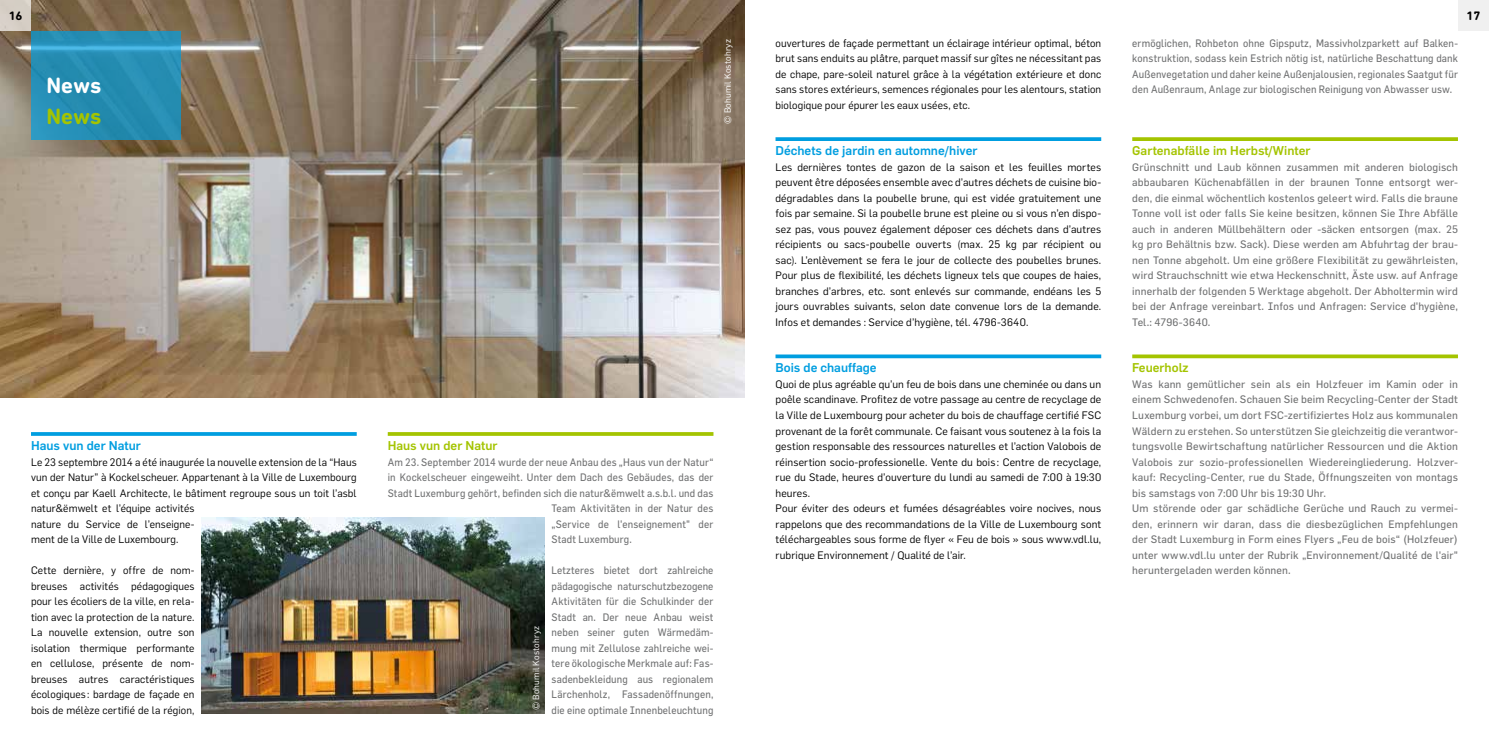
<style>
.page{position:relative;width:1489px;height:745px;background:#fff}
.page>*{position:absolute;margin:0;border:0;box-sizing:border-box;transform-origin:0 0}
.t1{font:700 22.5px "DIN Next Rounded LT Pro";color:#fff}
.t2{font:700 22.5px "DIN Next Rounded LT Pro";color:#a4c400}
.t3{font:500 12.5px "Flama";color:#009ee0}
.t4{font:500 12.5px "Flama";color:#a4c400}
.t5{font:700 12.5px "DIN Next Rounded LT Pro";color:#000}
.t6{font:10.62px/15.5px "Flama";letter-spacing:.01em;color:#000;text-align:justify}
.t7{font:10.62px/15.5px "Flama";letter-spacing:.015em;color:#707172;text-align:justify}
.t8{font:10.62px/15.5px "Flama";letter-spacing:.015em;color:#707172;text-align:justify;scale:.94 1}
.t9{font:8.75px "Flama";letter-spacing:.015em;color:#fff}
</style>
<div class="page">
<img style="left:0;top:0;width:745px;height:397px">
<svg style="left:31px;top:31px;width:150px;height:109px;background:#278fb5"></svg>
<div style="left:1457px;top:0;width:31px;height:31px;background:#f0f0f0"></div>
<div style="left:0;top:0;width:31px;height:31px;background:#d5cec5"></div>
<hr style="left:31px;top:432px;width:326px;height:3px;background:#009ee0">
<svg style="left:775px;top:137px;width:326px;height:4px"></svg>
<svg style="left:775px;top:354px;width:326px;height:4px"></svg>
<img style="left:202px;top:517px;width:342px;height:196px">
<svg style="left:1132px;top:137px;width:325px;height:4px"></svg>
<svg style="left:1132px;top:354px;width:325px;height:4px"></svg>
<hr style="left:388px;top:432px;width:325px;height:3px;background:#a4c400">
<p class="t5" style="left:9px;top:9px;width:15px">16</p>
<p class="t5" style="left:1466px;top:9px;width:15px">17</p>
<h1 class="t1" style="left:47px;top:72px;width:56px">News</h1>
<h1 class="t2" style="left:47px;top:103px;width:56px">News</h1>
<p class="t9" style="left:721px;top:124px;width:86px;rotate:-90deg">© Bohumil Kostohryz</p>
<p class="t3" style="left:31px;top:436px;width:111px">Haus vun der Natur</p>
<p class="t6" style="left:31px;top:453px;width:327px;text-align:left">Le 23 septembre 2014 a été inaugurée la nouvelle extension de la “Haus vun der Natur” à Kockelscheuer. Appartenant à la Ville de Luxembourg et conçu par Kaell Architecte, le bâtiment regroupe sous un toit l’asbl natur&amp;ëmwelt et l’équipe activités<br>nature du Service de l’enseigne-<br>ment de la Ville de Luxembourg.</p>
<p class="t6" style="left:31px;top:561px;width:165px">Cette dernière, y offre de nom&shy;breuses activités pédagogiques pour les écoliers de la ville, en rela&shy;tion avec la protection de la nature.<br>La nouvelle extension, outre son isolation thermique performante en cellulose, présente de nom&shy;breuses autres caractéristiques écologiques : bardage de façade en bois de mélèze certifié de la région,</p>
<p class="t4" style="left:388px;top:436px;width:111px">Haus vun der Natur</p>
<p class="t8" style="left:388px;top:453px;width:348px">Am 23. September 2014 wurde der neue Anbau des „Haus vun der Natur“</p>
<p class="t8" style="left:388px;top:469px;width:348px">in Kockelscheuer eingeweiht. Unter dem Dach des Gebäudes, das der</p>
<p class="t8" style="left:388px;top:484px;width:348px">Stadt Luxemburg gehört, befinden sich die natur&amp;ëmwelt a.s.b.l. und das</p>
<p class="t8" style="left:551px;top:500px;width:174px">Team Aktivitäten in der Natur des</p>
<p class="t8" style="left:551px;top:515px;width:174px">„Service de l'enseignement" der</p>
<p class="t8" style="left:551px;top:531px;width:87px">Stadt Luxemburg.</p>
<p class="t8" style="left:551px;top:562px;width:174px">Letzteres bietet dort zahlreiche pädagogische naturschutzbezogene Aktivitäten für die Schulkinder der Stadt an. Der neue Anbau weist neben seiner guten Wärmedäm&shy;mung mit Zellulose zahlreiche wei&shy;tere ökologische Merkmale auf: Fas&shy;sadenbekleidung aus regionalem Lärchenholz, Fassadenöffnungen, die eine optimale Innenbeleuchtung</p>
<p class="t9" style="left:530px;top:710px;width:86px;rotate:-90deg">© Bohumil Kostohryz</p>
<p class="t6" style="left:775px;top:34px;width:327px">ouvertures de façade permettant un éclairage intérieur optimal, béton brut sans enduits au plâtre, parquet massif sur gîtes ne nécessitant pas de chape, pare-soleil naturel grâce à la végétation extérieure et donc sans stores extérieurs, semences régionales pour les alentours, station biologique pour épurer les eaux usées, etc.</p>
<p class="t3" style="left:775px;top:142px;width:203px">Déchets de jardin en automne/hiver</p>
<p class="t6" style="left:775px;top:158px;width:327px">Les dernières tontes de gazon de la saison et les feuilles mortes peuvent être déposées ensemble avec d’autres déchets de cuisine bio&shy;dégradables dans la poubelle brune, qui est vidée gratuitement une fois par semaine. Si la poubelle brune est pleine ou si vous n’en dispo&shy;sez pas, vous pouvez également déposer ces déchets dans d’autres récipients ou sacs-poubelle ouverts (max. 25 kg par récipient ou sac). L’enlèvement se fera le jour de collecte des poubelles brunes.<br>Pour plus de flexibilité, les déchets ligneux tels que coupes de haies, branches d’arbres, etc. sont enlevés sur commande, endéans les 5 jours ouvrables suivants, selon date convenue lors de la demande.<br>Infos et demandes : Service d’hygiène, tél. 4796-3640.</p>
<p class="t3" style="left:775px;top:359px;width:103px">Bois de chauffage</p>
<p class="t6" style="left:775px;top:375px;width:327px;text-align:left">Quoi de plus agréable qu’un feu de bois dans une cheminée ou dans un poêle scandinave. Profitez de votre passage au centre de recyclage de la Ville de Luxembourg pour acheter du bois de chauffage certifié FSC provenant de la forêt communale. Ce faisant vous soutenez à la fois la gestion responsable des ressources naturelles et l’action Valobois de réinsertion socio-professionelle. Vente du bois : Centre de recyclage, rue du Stade, heures d’ouverture du lundi au samedi de 7:00 à 19:30 heures.<br>Pour éviter des odeurs et fumées désagréables voire nocives, nous rappelons que des recommandations de la Ville de Luxembourg sont téléchargeables sous forme de flyer « Feu de bois » sous www.vdl.lu, rubrique Environnement / Qualité de l’air.</p>
<p class="t8" style="left:1132px;top:35px;width:348px">ermöglichen, Rohbeton ohne Gipsputz, Massivholzparkett auf Balken&shy;konstruktion, sodass kein Estrich nötig ist, natürliche Beschattung dank Außenvegetation und daher keine Außenjalousien, regionales Saatgut für den Außenraum, Anlage zur biologischen Reinigung von Abwasser usw.</p>
<p class="t4" style="left:1132px;top:142px;width:180px">Gartenabfälle im Herbst/Winter</p>
<p class="t7" style="left:1132px;top:159px;width:327px">Grünschnitt und Laub können zusammen mit anderen biologisch abbaubaren Küchenabfällen in der braunen Tonne entsorgt wer&shy;den, die einmal wöchentlich kostenlos geleert wird. Falls die braune Tonne voll ist oder falls Sie keine besitzen, können Sie Ihre Abfälle auch in anderen Müllbehältern oder -säcken entsorgen (max. 25 kg pro Behältnis bzw. Sack). Diese werden am Abfuhrtag der brau&shy;nen Tonne abgeholt. Um eine größere Flexibilität zu gewährleisten, wird Strauchschnitt wie etwa Heckenschnitt, Äste usw. auf Anfrage innerhalb der folgenden 5 Werktage abgeholt. Der Abholtermin wird bei der Anfrage vereinbart. Infos und Anfragen: Service d'hygiène, Tel.: 4796-3640.</p>
<p class="t4" style="left:1132px;top:359px;width:58px">Feuerholz</p>
<p class="t7" style="left:1132px;top:376px;width:327px;text-align:left">Was kann gemütlicher sein als ein Holzfeuer im Kamin oder in einem Schwedenofen. Schauen Sie beim Recycling-Center der Stadt Luxemburg vorbei, um dort FSC-zertifiziertes Holz aus kommunalen Wäldern zu erstehen. So unterstützen Sie gleichzeitig die verantwor&shy;tungsvolle Bewirtschaftung natürlicher Ressourcen und die Aktion Valobois zur sozio-professionellen Wiedereingliederung. Holzver&shy;kauf: Recycling-Center, rue du Stade, Öffnungszeiten von montags bis samstags von 7:00 Uhr bis 19:30 Uhr.<br>Um störende oder gar schädliche Gerüche und Rauch zu vermei&shy;den, erinnern wir daran, dass die diesbezüglichen Empfehlungen der Stadt Luxemburg in Form eines Flyers „Feu de bois“ (Holzfeuer) unter www.vdl.lu unter der Rubrik „Environnement/Qualité de l'air" heruntergeladen werden können.</p>
</div>
